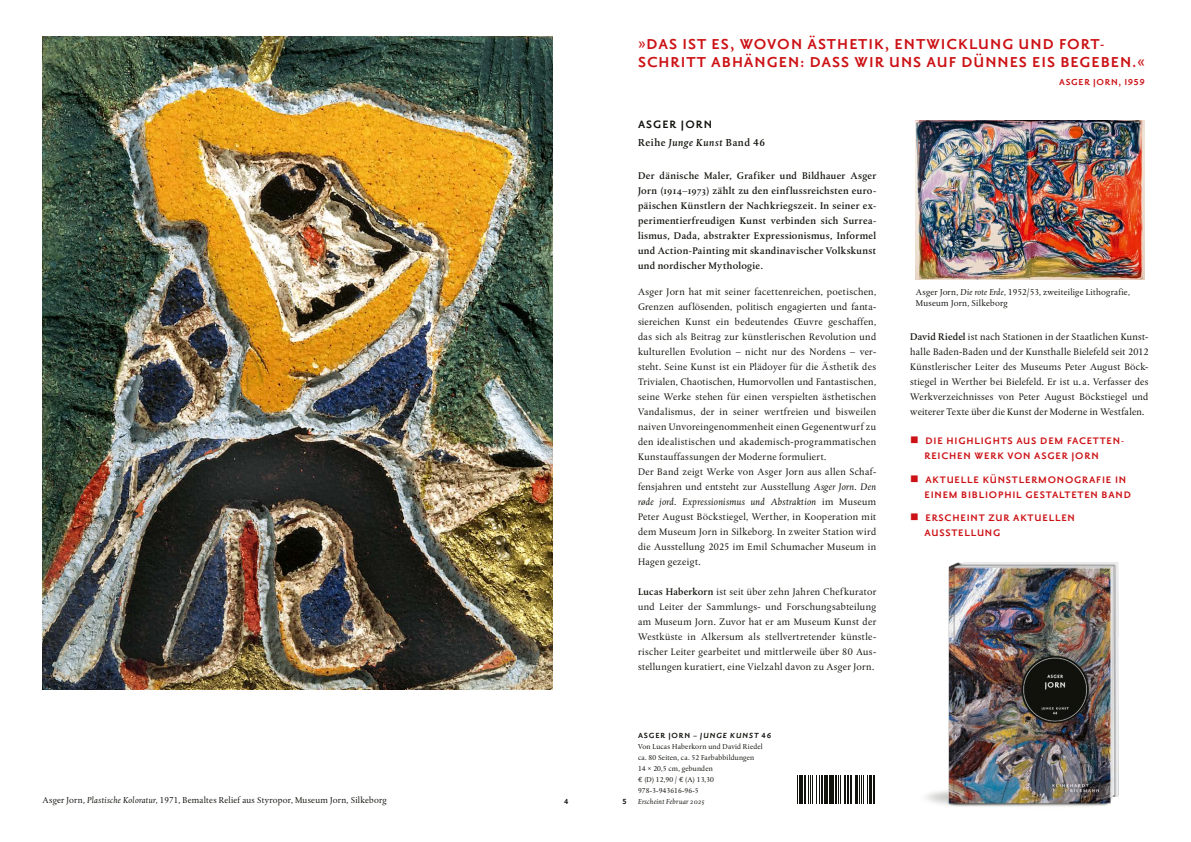
<style>
.page{position:relative;width:1191px;height:842px;background:#fff}
.page>*{position:absolute;margin:0;border:0;box-sizing:border-box;transform-origin:0 0}
.t1{font:700 17.5px/18px "Priori Sans OT";letter-spacing:.055em;color:#cc1216}
.t2{font:700 13px "Priori Sans OT";letter-spacing:.08em;color:#12120d}
.t3{font:700 11.5px/15px "Priori Sans OT";letter-spacing:.07em;color:#cc1216}
.t4{font:500 10.5px "DTL Albertina T";letter-spacing:.05em;color:#12120d}
.t5{font:700 10.5px "Priori Sans OT";letter-spacing:.065em;color:#cc1216}
.t6{font:10px/15px "DTL Albertina T";letter-spacing:.025em;color:#12120d;text-align:justify}
.t7{font:500 10px/15px "DTL Albertina ST";letter-spacing:.03em;color:#12120d;text-align:justify}
.t8{font:italic 10px "DTL Albertina ST";letter-spacing:.03em;color:#12120d}
.t9{font:9px/11px "DTL Albertina T";letter-spacing:.02em;color:#12120d}
.t10{font:700 9px "Priori Sans OT";letter-spacing:.095em;color:#12120d}
.t11{font:7.5px/11px "DTL Albertina T";letter-spacing:.02em;color:#12120d}
.t12{font:italic 7.5px "DTL Albertina ST";letter-spacing:.035em;color:#12120d}
.s1{font-family:"DTL Albertina ST";font-style:italic}
.s2{font-family:"DTL Albertina T";font-style:normal}
.s3{font-weight:500}
.s4{font-family:"Euro Mono"}
</style>
<div class="page">
<img style="left:926px;top:562px;width:193px;height:245px">
<img style="left:916px;top:120px;width:228px;height:159px">
<svg style="left:797px;top:775px;width:3px;height:28px"></svg>
<hr style="left:800px;top:775px;width:3px;height:28px;background:#12120d">
<hr style="left:803px;top:775px;width:2px;height:28px;background:#12120d">
<svg style="left:808px;top:775px;width:44px;height:28px"></svg>
<hr style="left:855px;top:775px;width:3px;height:28px;background:#12120d">
<svg style="left:859px;top:775px;width:16px;height:28px"></svg>
<img style="left:43px;top:36px;width:510px;height:653px">
<p class="t9" style="left:43px;top:794px;width:346px">Asger Jorn, <span class="s1">Plastische Koloratur</span>, 1971, Bemaltes Relief aus Styropor, Museum Jorn, Silkeborg</p>
<h1 class="t1" style="left:638px;top:35px;width:508px">»DAS IST ES, WOVON ÄSTHETIK, ENTWICKLUNG UND FORT-<br>SCHRITT ABHÄNGEN: DASS WIR UNS AUF DÜNNES EIS BEGEBEN.«</h1>
<p class="t5" style="left:1059px;top:76px;width:87px">ASGER JORN, 1959</p>
<h2 class="t2" style="left:638px;top:117px;width:75px">ASGER JORN</h2>
<p class="t4" style="left:638px;top:136px;width:128px">Reihe <span class="s1">Junge Kunst</span> Band 46</p>
<p class="t7" style="left:638px;top:168px;width:240px">Der dänische Maler, Grafiker und Bildhauer Asger Jorn (1914–1973) zählt zu den einflussreichsten euro&shy;päischen Künstlern der Nachkriegszeit. In seiner ex&shy;perimentierfreudigen Kunst verbinden sich Surrea&shy;lismus, Dada, abstrakter Expressionismus, Informel und Action-Painting mit skandinavischer Volkskunst und nordischer Mythologie.</p>
<p class="t6" style="left:638px;top:284px;width:240px;text-align:left">Asger Jorn hat mit seiner facettenreichen, poetischen, Grenzen auflösenden, politisch engagierten und fanta&shy;siereichen Kunst ein bedeutendes Œuvre geschaffen, das sich als Beitrag zur künstlerischen Revolution und kulturellen Evolution – nicht nur des Nordens – ver&shy;steht. Seine Kunst ist ein Plädoyer für die Ästhetik des Trivialen, Chaotischen, Humorvollen und Fantastischen, seine Werke stehen für einen verspielten ästhetischen Vandalismus, der in seiner wertfreien und bisweilen naiven Unvoreingenommenheit einen Gegenentwurf zu den idealistischen und akademisch-programmatischen Kunstauffassungen der Moderne formuliert.<br>Der Band zeigt Werke von Asger Jorn aus allen Schaf&shy;fensjahren und entsteht zur Ausstellung <span class="s1">Asger Jorn. Den</span></p>
<p class="t8" style="left:638px;top:495px;width:240px">røde jord. Expressionismus und Abstraktion <span class="s2">im Museum</span></p>
<p class="t6" style="left:638px;top:509px;width:240px">Peter August Böckstiegel, Werther, in Kooperation mit dem Museum Jorn in Silkeborg. In zweiter Station wird die Ausstellung 2025 im Emil Schumacher Museum in Hagen gezeigt.</p>
<p class="t6" style="left:638px;top:584px;width:240px"><span class="s3">Lucas Haberkorn</span> ist seit über zehn Jahren Chefkurator und Leiter der Sammlungs- und Forschungsabteilung am Museum Jorn. Zuvor hat er am Museum Kunst der Westküste in Alkersum als stellvertretender künstle&shy;rischer Leiter gearbeitet und mittlerweile über 80 Aus&shy;stellungen kuratiert, eine Vielzahl davon zu Asger Jorn.</p>
<p class="t9" style="left:916px;top:286px;width:215px">Asger Jorn, <span class="s1">Die rote Erde</span>, 1952/53, zweiteilige Lithografie,<br>Museum Jorn, Silkeborg</p>
<p class="t6" style="left:910px;top:329px;width:240px"><span class="s3">David Riedel</span> ist nach Stationen in der Staatlichen Kunst&shy;halle Baden-Baden und der Kunsthalle Bielefeld seit 2012<br>Künstlerischer Leiter des Museums Peter August Böck&shy;stiegel in Werther bei Bielefeld. Er ist u. a. Verfasser des Werkverzeichnisses von Peter August Böckstiegel und weiterer Texte über die Kunst der Moderne in Westfalen.</p>
<p class="t3" style="left:924px;top:434px;width:201px;text-indent:-14px">■ DIE HIGHLIGHTS AUS DEM FACETTEN-<br>REICHEN WERK VON ASGER JORN</p>
<p class="t3" style="left:924px;top:472px;width:208px;text-indent:-14px">■ AKTUELLE KÜNSTLERMONOGRAFIE IN<br>EINEM BIBLIOPHIL GESTALTETEN BAND</p>
<p class="t3" style="left:924px;top:511px;width:152px;text-indent:-14px">■ ERSCHEINT ZUR AKTUELLEN<br>AUSSTELLUNG</p>
<p class="t10" style="left:564px;top:796px;width:6px">4</p>
<p class="t10" style="left:622px;top:796px;width:6px">5</p>
<p class="t10" style="left:638px;top:731px;width:135px">ASGER JORN – JUNGE KUNST 46</p>
<p class="t11" style="left:638px;top:741px;width:126px">Von Lucas Haberkorn und David Riedel ca. 80 Seiten, ca. 52 Farbabbildungen<br>14 × 20,5 cm, gebunden<br><span class="s4">€</span> (D) 12,90 / <span class="s4">€</span> (A) 13,30<br>978-3-943616-96-5</p>
<p class="t12" style="left:638px;top:797px;width:68px">Erscheint Februar 2025</p>
</div>
